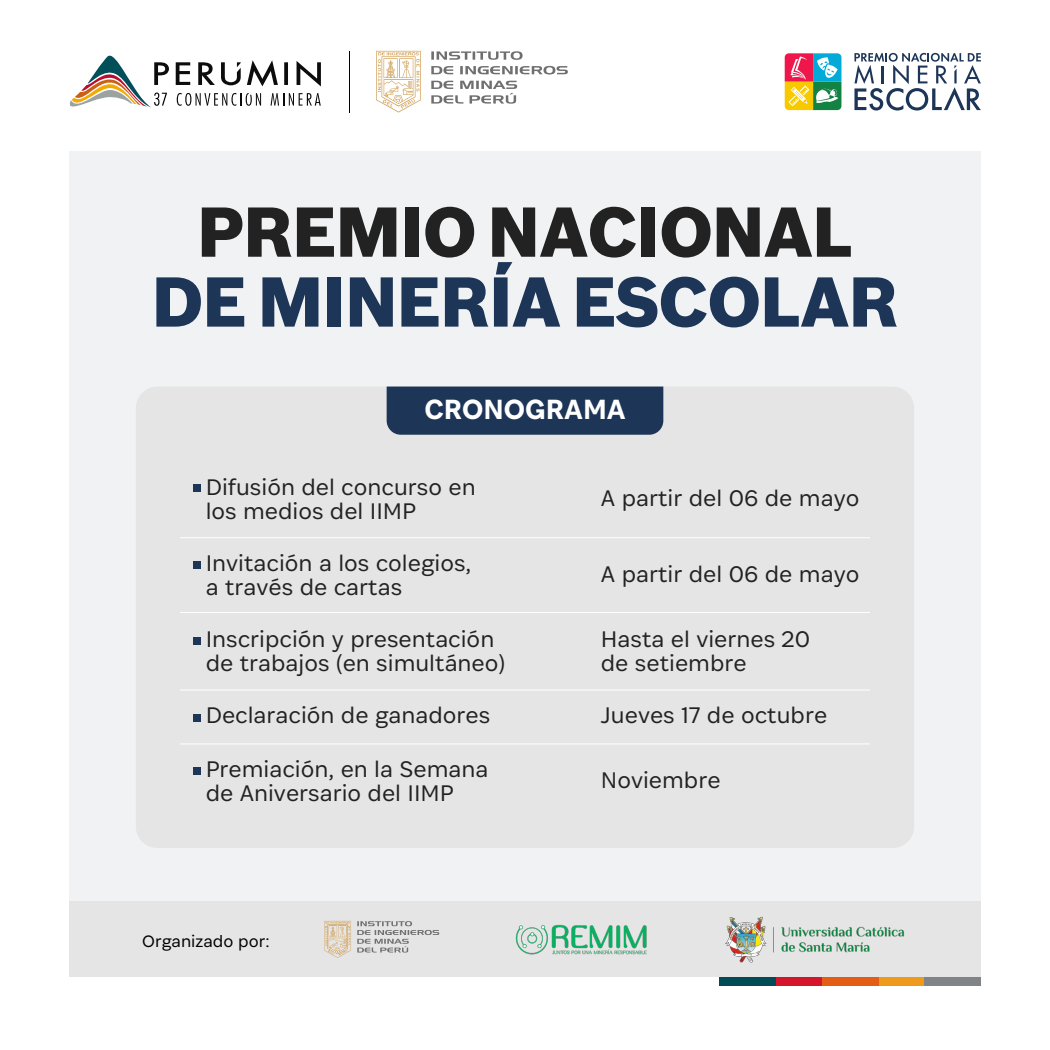
<style>
.page{position:relative;width:1050px;height:1050px;background:#fff}
.page>*{position:absolute;margin:0;border:0;box-sizing:border-box;transform-origin:0 0}
.t1{font:900 68.86px "Bosch";color:#1d3557}
.t2{font:900 68.86px "Bosch";color:#222}
.t3{font:500 29.66px "Associate Sans";color:#fff}
.t4{font:300 24.06px/24.1px "Associate Sans";color:#222}
.t5{font:300 17.59px "Associate Sans";color:#000}
</style>
<div class="page">
<div style="left:69px;top:151px;width:912px;height:826px;background:#f1f2f3"></div>
<div style="left:136px;top:387px;width:778px;height:461px;background:#e5e5e5;border-radius:22px"></div>
<div style="left:387px;top:387px;width:276px;height:48px;background:#1d3557"></div>
<div style="left:193px;top:484px;width:7px;height:8px;background:#1d3557"></div>
<div style="left:193px;top:561px;width:7px;height:8px;background:#1d3557"></div>
<div style="left:193px;top:637px;width:7px;height:8px;background:#1d3557"></div>
<div style="left:193px;top:714px;width:7px;height:7px;background:#1d3557"></div>
<div style="left:193px;top:768px;width:7px;height:7px;background:#1d3557"></div>
<hr style="left:180px;top:538px;width:690px;height:1px;background:#fff">
<hr style="left:180px;top:612px;width:690px;height:1px;background:#fff">
<hr style="left:180px;top:690px;width:690px;height:1px;background:#fff">
<hr style="left:180px;top:744px;width:690px;height:1px;background:#fff">
<div style="left:924px;top:976px;width:57px;height:10px;background:#808387"></div>
<div style="left:879px;top:976px;width:45px;height:10px;background:#f09a1d"></div>
<div style="left:822px;top:976px;width:57px;height:10px;background:#e45d14"></div>
<div style="left:776px;top:976px;width:46px;height:10px;background:#d5152c"></div>
<div style="left:719px;top:976px;width:57px;height:10px;background:#004b56"></div>
<svg style="left:376px;top:51px;width:45px;height:62px"></svg>
<svg style="left:431px;top:51px;width:137px;height:53px"></svg>
<hr style="left:349px;top:51px;width:1px;height:61px;background:#000">
<svg style="left:69px;top:55px;width:252px;height:53px"></svg>
<svg style="left:785px;top:53px;width:56px;height:57px;background:#9d9a78"></svg>
<svg style="left:854px;top:53px;width:127px;height:58px"></svg>
<div style="left:69px;top:902px;width:912px;height:75px;background:#e5e5e5"></div>
<svg style="left:324px;top:921px;width:27px;height:37px"></svg>
<svg style="left:357px;top:921px;width:82px;height:32px"></svg>
<img style="left:515px;top:924px;width:132px;height:31px">
<img style="left:725px;top:916px;width:179px;height:47px">
<h1 class="t2" style="left:197px;top:190px;width:657px">PREMIO NACIONAL</h1>
<h1 class="t1" style="left:152px;top:260px;width:747px">DE MINERÍA ESCOLAR</h1>
<p class="t3" style="left:424px;top:390px;width:203px">CRONOGRAMA</p>
<p class="t4" style="left:206px;top:474px;width:272px">Difusión del concurso en los medios del IIMP</p>
<p class="t4" style="left:206px;top:550px;width:267px">Invitación a los colegios, a través de cartas</p>
<p class="t4" style="left:206px;top:627px;width:301px">Inscripción y presentación de trabajos (en simultáneo)</p>
<p class="t4" style="left:206px;top:703px;width:286px">Declaración de ganadores</p>
<p class="t4" style="left:206px;top:757px;width:284px">Premiación, en la Semana de Aniversario del IIMP</p>
<p class="t5" style="left:142px;top:931px;width:129px">Organizado por:</p>
<p class="t4" style="left:601px;top:485px;width:260px">A partir del 06 de mayo</p>
<p class="t4" style="left:601px;top:561px;width:260px">A partir del 06 de mayo</p>
<p class="t4" style="left:601px;top:627px;width:211px">Hasta el viernes 20 de setiembre</p>
<p class="t4" style="left:601px;top:703px;width:228px">Jueves 17 de octubre</p>
<p class="t4" style="left:601px;top:768px;width:121px">Noviembre</p>
</div>
